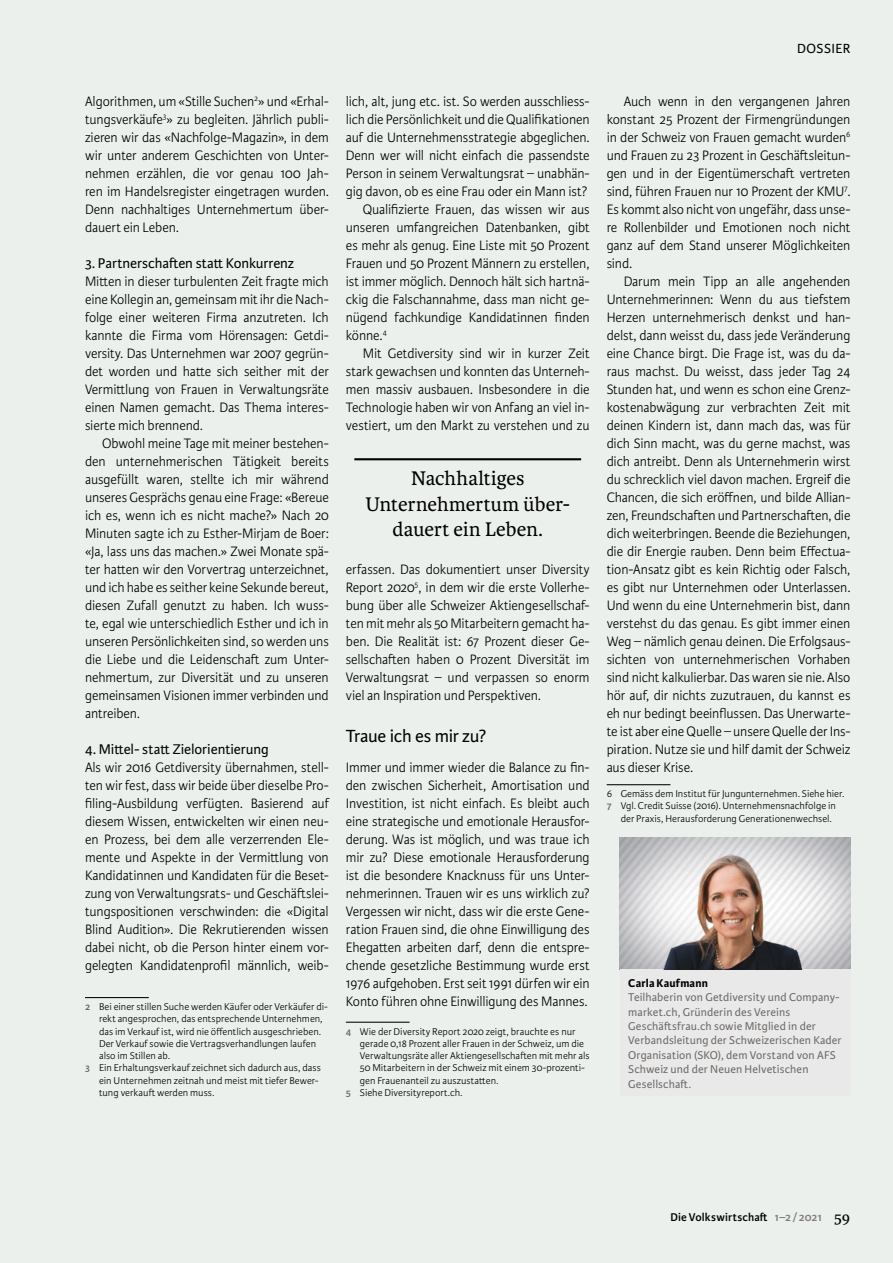
<style>
.page{position:relative;width:893px;height:1263px;background:#ebf0ec}
.page>*{position:absolute;margin:0;border:0;box-sizing:border-box;transform-origin:0 0}
.t1{font:21px/25.5px "Karmina";color:#000;text-align:center}
.t2{font:18.75px "Karmina Sans";letter-spacing:-.015em;color:#000}
.t3{font:15px "Karmina Sans";letter-spacing:-.005em;color:#000}
.t4{font:300 14.55px/18px "Karmina Sans";letter-spacing:-.01em;color:#000;text-align:justify;scale:.96 1}
.t5{font:14.1px "Karmina Sans";letter-spacing:.03em;color:#000}
.t6{font:12px/14.4px "Karmina Sans";letter-spacing:.01em;color:#6d6966}
.t7{font:600 12px "Karmina Sans";letter-spacing:.01em;color:#000}
.t8{font:700 12px "Karmina Sans";letter-spacing:.015em;color:#000}
.t9{font:300 10.5px "Karmina Sans";letter-spacing:.005em;color:#000}
.s1{font-weight:600;color:#6d6966}
.s2{color:#817e7b}
.s3{font-family:"Karmina";font-weight:400;font-size:16.5px}
</style>
<div class="page">
<hr style="left:85px;top:997px;width:64px;height:1px;background:#000">
<hr style="left:346px;top:1022px;width:64px;height:1px;background:#000">
<hr style="left:607px;top:784px;width:63px;height:1px;background:#000">
<img style="left:620px;top:837px;width:230px;height:132px">
<div style="left:620px;top:969px;width:230px;height:127px;background:#e9e9e9"></div>
<img style="left:619px;top:844px;width:226px;height:125px">
<hr style="left:354px;top:458px;width:227px;height:2px;background:#000">
<p class="t4" style="left:85px;top:93px;width:255px">Algorithmen, um «Stille Suchen<sup>2</sup>» und «Erhal&shy;tungsverkäufe<sup>3</sup>» zu begleiten. Jährlich publi&shy;zieren wir das «Nachfolge-Magazin», in dem wir unter anderem Geschichten von Unter&shy;nehmen erzählen, die vor genau 100 Jah&shy;ren im Handelsregister eingetragen wurden.<br>Denn nachhaltiges Unternehmertum über&shy;dauert ein Leben.</p>
<p class="t3" style="left:85px;top:255px;width:211px">3. Partnerschaften statt Konkurrenz</p>
<p class="t4" style="left:85px;top:273px;width:255px">Mitten in dieser turbulenten Zeit fragte mich eine Kollegin an, gemeinsam mit ihr die Nach&shy;folge einer weiteren Firma anzutreten. Ich kannte die Firma vom Hörensagen: Getdi&shy;versity. Das Unternehmen war 2007 gegrün&shy;det worden und hatte sich seither mit der Vermittlung von Frauen in Verwaltungsräte einen Namen gemacht. Das Thema interes&shy;sierte mich brennend.</p>
<p class="t4" style="left:85px;top:435px;width:255px;text-indent:17px">Obwohl meine Tage mit meiner bestehen&shy;den unternehmerischen Tätigkeit bereits ausgefüllt waren, stellte ich mir während unseres Gesprächs genau eine Frage: «Bereue ich es, wenn ich es nicht mache?» Nach 20<br>Minuten sagte ich zu Esther-Mirjam de Boer: «Ja, lass uns das machen.» Zwei Monate spä&shy;ter hatten wir den Vorvertrag unterzeichnet, und ich habe es seither keine Sekunde bereut, diesen Zufall genutzt zu haben. Ich wuss&shy;te, egal wie unterschiedlich Esther und ich in unseren Persönlichkeiten sind, so werden uns die Liebe und die Leidenschaft zum Unter&shy;nehmertum, zur Diversität und zu unseren gemeinsamen Visionen immer verbinden und antreiben.</p>
<p class="t3" style="left:85px;top:741px;width:185px">4. Mittel- statt Zielorientierung</p>
<p class="t4" style="left:85px;top:759px;width:255px">Als wir 2016 Getdiversity übernahmen, stell&shy;ten wir fest, dass wir beide über dieselbe Pro&shy;filing-Ausbildung verfügten. Basierend auf diesem Wissen, entwickelten wir einen neu&shy;en Prozess, bei dem alle verzerrenden Ele&shy;mente und Aspekte in der Vermittlung von Kandidatinnen und Kandidaten für die Beset&shy;zung von Verwaltungsrats- und Geschäftslei&shy;tungspositionen verschwinden: die «Digital Blind Audition». Die Rekrutierenden wissen dabei nicht, ob die Person hinter einem vor&shy;gelegten Kandidatenprofil männlich, weib-</p>
<p class="t9" style="left:85px;top:1001px;width:244px"><span class="s1">2</span> Bei einer stillen Suche werden Käufer oder Verkäufer di-</p>
<p class="t9" style="left:99px;top:1013px;width:225px">rekt angesprochen, das entsprechende Unternehmen,</p>
<p class="t9" style="left:99px;top:1025px;width:223px">das im Verkauf ist, wird nie öffentlich ausgeschrieben.</p>
<p class="t9" style="left:99px;top:1038px;width:219px">Der Verkauf sowie die Vertragsverhandlungen laufen</p>
<p class="t9" style="left:99px;top:1050px;width:73px">also im Stillen ab.</p>
<p class="t9" style="left:85px;top:1062px;width:237px"><span class="s1">3</span> Ein Erhaltungsverkauf zeichnet sich dadurch aus, dass</p>
<p class="t9" style="left:99px;top:1074px;width:221px">ein Unternehmen zeitnah und meist mit tiefer Bewer-</p>
<p class="t9" style="left:99px;top:1087px;width:117px">tung verkauft werden muss.</p>
<p class="t4" style="left:346px;top:93px;width:255px">lich, alt, jung etc. ist. So werden ausschliess-</p>
<p class="t4" style="left:346px;top:111px;width:255px">lich die Persönlichkeit und die Qualifikationen</p>
<p class="t4" style="left:346px;top:129px;width:255px">auf die Unternehmensstrategie abgeglichen.</p>
<p class="t4" style="left:346px;top:147px;width:255px">Denn wer will nicht einfach die passendste</p>
<p class="t4" style="left:346px;top:165px;width:255px">Person in seinem Verwaltungsrat – unabhän-</p>
<p class="t4" style="left:346px;top:183px;width:253px">gig davon, ob es eine Frau oder ein Mann ist?</p>
<p class="t4" style="left:363px;top:201px;width:238px">Qualifizierte Frauen, das wissen wir aus</p>
<p class="t4" style="left:346px;top:219px;width:255px">unseren umfangreichen Datenbanken, gibt</p>
<p class="t4" style="left:346px;top:237px;width:255px">es mehr als genug. Eine Liste mit 50 Prozent</p>
<p class="t4" style="left:346px;top:255px;width:255px">Frauen und 50 Prozent Männern zu erstellen,</p>
<p class="t4" style="left:346px;top:273px;width:255px">ist immer möglich. Dennoch hält sich hartnä-</p>
<p class="t4" style="left:346px;top:291px;width:255px">ckig die Falschannahme, dass man nicht ge-</p>
<p class="t4" style="left:346px;top:309px;width:255px">nügend fachkundige Kandidatinnen finden</p>
<p class="t4" style="left:346px;top:327px;width:44px">könne.<sup>4</sup></p>
<p class="t4" style="left:363px;top:345px;width:238px">Mit Getdiversity sind wir in kurzer Zeit</p>
<p class="t4" style="left:346px;top:363px;width:255px">stark gewachsen und konnten das Unterneh-</p>
<p class="t4" style="left:346px;top:381px;width:255px">men massiv ausbauen. Insbesondere in die</p>
<p class="t4" style="left:346px;top:399px;width:255px">Technologie haben wir von Anfang an viel in-</p>
<p class="t4" style="left:346px;top:417px;width:255px">vestiert, um den Markt zu verstehen und zu</p>
<h1 class="t1" style="left:365px;top:466px;width:206px">Nachhaltiges<br>Unternehmertum über&shy;dauert ein Leben.</h1>
<p class="t4" style="left:346px;top:561px;width:255px">erfassen. Das dokumentiert unser Diversity Report 2020<sup>5</sup>, in dem wir die erste Vollerhe&shy;bung über alle Schweizer Aktiengesellschaf&shy;ten mit mehr als 50 Mitarbeitern gemacht ha&shy;ben. Die Realität ist: 67 Prozent dieser Ge&shy;sellschaften haben 0 Prozent Diversität im Verwaltungsrat – und verpassen so enorm viel an Inspiration und Perspektiven.</p>
<p class="t2" style="left:346px;top:726px;width:142px">Traue ich es mir zu?</p>
<p class="t4" style="left:346px;top:759px;width:255px">Immer und immer wieder die Balance zu fin&shy;den zwischen Sicherheit, Amortisation und Investition, ist nicht einfach. Es bleibt auch eine strategische und emotionale Herausfor&shy;derung. Was ist möglich, und was traue ich mir zu? Diese emotionale Herausforderung ist die besondere Knacknuss für uns Unter&shy;nehmerinnen. Trauen wir es uns wirklich zu?<br>Vergessen wir nicht, dass wir die erste Gene&shy;ration Frauen sind, die ohne Einwilligung des Ehegatten arbeiten darf, denn die entspre&shy;chende gesetzliche Bestimmung wurde erst 1976 aufgehoben. Erst seit 1991 dürfen wir ein Konto führen ohne Einwilligung des Mannes.</p>
<p class="t9" style="left:346px;top:1025px;width:231px"><span class="s1">4</span> Wie der Diversity Report 2020 zeigt, brauchte es nur</p>
<p class="t9" style="left:360px;top:1038px;width:226px">gerade 0,18 Prozent aller Frauen in der Schweiz, um die</p>
<p class="t9" style="left:360px;top:1050px;width:231px">Verwaltungsräte aller Aktiengesellschaften mit mehr als</p>
<p class="t9" style="left:360px;top:1062px;width:227px">50 Mitarbeitern in der Schweiz mit einem 30-prozenti-</p>
<p class="t9" style="left:360px;top:1074px;width:140px">gen Frauenanteil zu auszustatten.</p>
<p class="t9" style="left:346px;top:1087px;width:118px"><span class="s1">5</span> Siehe Diversityreport.ch.</p>
<p class="t5" style="left:797px;top:41px;width:55px">DOSSIER</p>
<p class="t4" style="left:607px;top:93px;width:255px;text-indent:17px">Auch wenn in den vergangenen Jahren konstant 25 Prozent der Firmengründungen in der Schweiz von Frauen gemacht wurden<sup>6 </sup>und Frauen zu 23 Prozent in Geschäftsleitun&shy;gen und in der Eigentümerschaft vertreten sind, führen Frauen nur 10 Prozent der KMU<sup>7</sup>.<br>Es kommt also nicht von ungefähr, dass unse&shy;re Rollenbilder und Emotionen noch nicht ganz auf dem Stand unserer Möglichkeiten sind.</p>
<p class="t4" style="left:607px;top:273px;width:255px;text-indent:17px">Darum mein Tipp an alle angehenden Unternehmerinnen: Wenn du aus tiefstem Herzen unternehmerisch denkst und han&shy;delst, dann weisst du, dass jede Veränderung eine Chance birgt. Die Frage ist, was du da&shy;raus machst. Du weisst, dass jeder Tag 24<br>Stunden hat, und wenn es schon eine Grenz&shy;kostenabwägung zur verbrachten Zeit mit deinen Kindern ist, dann mach das, was für dich Sinn macht, was du gerne machst, was dich antreibt. Denn als Unternehmerin wirst du schrecklich viel davon machen. Ergreif die Chancen, die sich eröffnen, und bilde Allian&shy;zen, Freundschaften und Partnerschaften, die dich weiterbringen. Beende die Beziehungen, die dir Energie rauben. Denn beim Effectua&shy;tion-Ansatz gibt es kein Richtig oder Falsch, es gibt nur Unternehmen oder Unterlassen.<br>Und wenn du eine Unternehmerin bist, dann verstehst du das genau. Es gibt immer einen Weg – nämlich genau deinen. Die Erfolgsaus&shy;sichten von unternehmerischen Vorhaben sind nicht kalkulierbar. Das waren sie nie. Also hör auf, dir nichts zuzutrauen, du kannst es eh nur bedingt beeinflussen. Das Unerwarte&shy;te ist aber eine Quelle – unsere Quelle der Ins&shy;piration. Nutze sie und hilf damit der Schweiz aus dieser Krise.</p>
<p class="t9" style="left:607px;top:788px;width:239px">6 Gemäss dem Institut für Jungunternehmen. Siehe hier.</p>
<p class="t9" style="left:607px;top:800px;width:231px"><span class="s1">7</span> Vgl. Credit Suisse (2016). Unternehmensnachfolge in</p>
<p class="t9" style="left:621px;top:812px;width:213px">der Praxis, Herausforderung Generationenwechsel.</p>
<p class="t8" style="left:628px;top:976px;width:81px">Carla Kaufmann</p>
<p class="t6" style="left:628px;top:990px;width:215px">Teilhaberin von Getdiversity und Company&shy;market.ch, Gründerin des Vereins Geschäftsfrau.ch sowie Mitglied in der Verbandsleitung der Schweizerischen Kader Organisation (SKO), dem Vorstand von AFS Schweiz und der Neuen Helvetischen Gesellschaft.</p>
<p class="t7" style="left:670px;top:1210px;width:182px">Die Volkswirtschaft <span class="s2">1–2/2021</span> <span class="s3">59</span></p>
</div>
